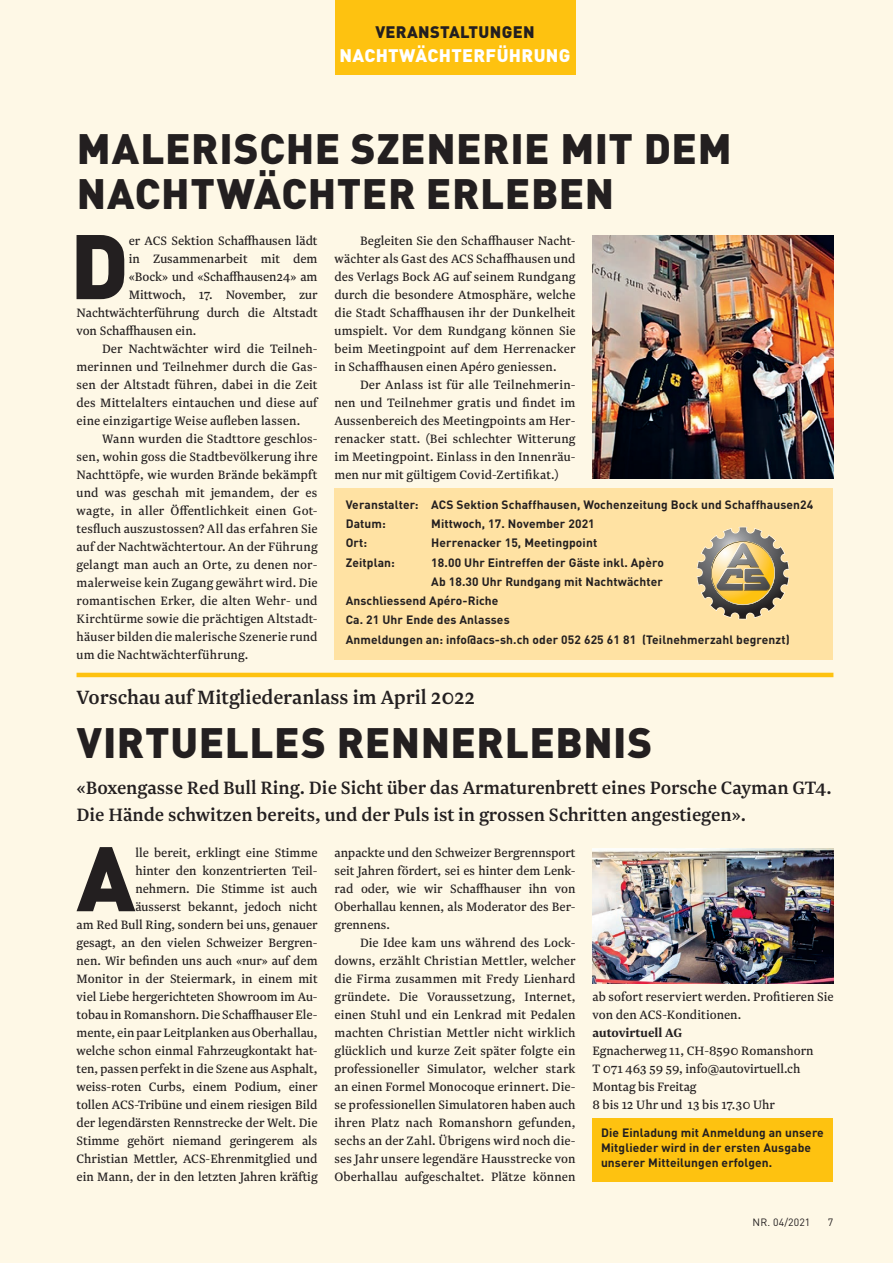
<style>
.page{position:relative;width:893px;height:1263px;background:#fef8e6}
.page>*{position:absolute;margin:0;border:0;box-sizing:border-box;transform-origin:0 0}
.t1{font:900 90.15px "DIN Pro";color:#231f20}
.t2{font:900 42px/45px "DIN Pro";letter-spacing:.015em;color:#231f20}
.t3{font:500 22.5px "Newzald";color:#231f20}
.t4{font:500 21px/27px "Newzald";color:#231f20}
.t5{font:900 18px "DIN Pro";letter-spacing:.02em;color:#fff}
.t6{font:900 16.5px "DIN Pro";letter-spacing:.02em;color:#231f20}
.t7{font:14.25px/18px "Newzald";color:#231f20;text-align:justify}
.t8{font:700 14.25px "Newzald";color:#231f20}
.t9{font:700 12px/15px "DIN Pro";letter-spacing:.01em;color:#231f20}
.t10{font:10.5px "DIN Pro";letter-spacing:.01em;color:#231f20}
</style>
<div class="page">
<div style="left:334px;top:488px;width:499px;height:171px;background:#ffe2a3"></div>
<div style="left:592px;top:1118px;width:241px;height:64px;background:#fec210"></div>
<div style="left:334px;top:0;width:241px;height:74px;background:#fec210"></div>
<img style="left:592px;top:848px;width:241px;height:135px">
<img style="left:592px;top:235px;width:241px;height:243px">
<svg style="left:697px;top:527px;width:92px;height:92px"></svg>
<hr style="left:77px;top:673px;width:756px;height:4px;background:#fec210">
<p class="t6" style="left:375px;top:18px;width:161px">VERANSTALTUNGEN</p>
<p class="t5" style="left:339px;top:40px;width:233px">NACHTWÄCHTERFÜHRUNG</p>
<h2 class="t2" style="left:77px;top:121px;width:656px">MALERISCHE SZENERIE MIT DEM<br>NACHTWÄCHTER ERLEBEN</h2>
<p class="t7" style="left:334px;top:232px;width:242px;text-indent:26px">Begleiten Sie den Schaffhauser Nacht&shy;wächter als Gast des ACS Schaffhausen und des Verlags Bock AG auf seinem Rundgang durch die besondere Atmosphäre, welche die Stadt Schaffhausen ihr der Dunkelheit umspielt. Vor dem Rundgang können Sie beim Meetingpoint auf dem Herrenacker in Schaffhausen einen Apéro geniessen.</p>
<p class="t7" style="left:334px;top:376px;width:242px;text-indent:26px">Der Anlass ist für alle Teilnehmerin&shy;nen und Teilnehmer gratis und findet im Aussenbereich des Meetingpoints am Her&shy;renacker statt. (Bei schlechter Witterung im Meetingpoint. Einlass in den Innenräu&shy;men nur mit gültigem Covid-Zertifikat.)</p>
<p class="t9" style="left:346px;top:493px;width:469px;line-height:19.2px">Veranstalter: ACS Sektion Schaffhausen, Wochenzeitung Bock und Schaffhausen24<br>Datum:</p>
<h1 class="t1" style="left:70px;top:189px;width:60px">D</h1>
<p class="t7" style="left:129px;top:232px;width:190px">er ACS Sektion Schaffhausen lädt</p>
<p class="t7" style="left:129px;top:250px;width:190px">in Zusammenarbeit mit dem</p>
<p class="t7" style="left:129px;top:268px;width:190px">«Bock» und «Schaffhausen24» am</p>
<p class="t7" style="left:129px;top:286px;width:190px">Mittwoch, 17. November, zur</p>
<p class="t7" style="left:77px;top:304px;width:242px">Nachtwächterführung durch die Altstadt</p>
<p class="t7" style="left:77px;top:322px;width:121px">von Schaffhausen ein.</p>
<p class="t7" style="left:102px;top:340px;width:217px">Der Nachtwächter wird die Teilneh-</p>
<p class="t7" style="left:77px;top:358px;width:242px">merinnen und Teilnehmer durch die Gas-</p>
<p class="t7" style="left:77px;top:376px;width:242px">sen der Altstadt führen, dabei in die Zeit</p>
<p class="t7" style="left:77px;top:394px;width:242px">des Mittelalters eintauchen und diese auf</p>
<p class="t7" style="left:77px;top:412px;width:225px">eine einzigartige Weise aufleben lassen.</p>
<p class="t7" style="left:102px;top:430px;width:217px">Wann wurden die Stadttore geschlos-</p>
<p class="t7" style="left:77px;top:448px;width:242px">sen, wohin goss die Stadtbevölkerung ihre</p>
<p class="t7" style="left:77px;top:466px;width:242px">Nachttöpfe, wie wurden Brände bekämpft</p>
<p class="t7" style="left:77px;top:484px;width:242px">und was geschah mit jemandem, der es</p>
<p class="t7" style="left:77px;top:502px;width:242px">wagte, in aller Öffentlichkeit einen Got-</p>
<p class="t7" style="left:77px;top:520px;width:242px">tesfluch auszustossen? All das erfahren Sie</p>
<p class="t7" style="left:77px;top:538px;width:242px">auf der Nachtwächtertour. An der Führung</p>
<p class="t7" style="left:77px;top:556px;width:242px">gelangt man auch an Orte, zu denen nor-</p>
<p class="t7" style="left:77px;top:574px;width:242px">malerweise kein Zugang gewährt wird. Die</p>
<p class="t7" style="left:77px;top:592px;width:242px">romantischen Erker, die alten Wehr- und</p>
<p class="t7" style="left:77px;top:610px;width:242px">Kirchtürme sowie die prächtigen Altstadt-</p>
<p class="t7" style="left:77px;top:628px;width:242px">häuser bilden die malerische Szenerie rund</p>
<p class="t7" style="left:77px;top:646px;width:173px">um die Nachtwächterführung.</p>
<p class="t9" style="left:431px;top:515px;width:165px">Mittwoch, 17. November 2021</p>
<p class="t9" style="left:346px;top:534px;width:23px">Ort:</p>
<p class="t9" style="left:431px;top:534px;width:168px">Herrenacker 15, Meetingpoint</p>
<p class="t9" style="left:346px;top:553px;width:51px">Zeitplan:</p>
<p class="t9" style="left:431px;top:553px;width:234px">18.00 Uhr Eintreffen der Gäste inkl. Apèro</p>
<p class="t9" style="left:431px;top:573px;width:233px">Ab 18.30 Uhr Rundgang mit Nachtwächter</p>
<p class="t9" style="left:346px;top:592px;width:154px">Anschliessend Apéro-Riche</p>
<p class="t9" style="left:346px;top:611px;width:165px">Ca. 21 Uhr Ende des Anlasses</p>
<p class="t9" style="left:346px;top:630px;width:446px">Anmeldungen an: info@acs-sh.ch oder 052 625 61 81 (Teilnehmerzahl begrenzt)</p>
<h3 class="t3" style="left:77px;top:683px;width:400px">Vorschau auf Mitgliederanlass im April 2022</h3>
<h2 class="t2" style="left:77px;top:715px;width:577px">VIRTUELLES RENNERLEBNIS</h2>
<h3 class="t4" style="left:77px;top:774px;width:757px">«Boxengasse Red Bull Ring. Die Sicht über das Armaturenbrett eines Porsche Cayman GT4.<br>Die Hände schwitzen bereits, und der Puls ist in grossen Schritten angestiegen».</h3>
<h1 class="t1" style="left:77px;top:801px;width:60px">A</h1>
<p class="t7" style="left:77px;top:844px;width:242px;text-align:right">lle bereit, erklingt eine Stimme<br>hinter den konzentrierten Teil-<br>nehmern. Die Stimme ist auch<br>äusserst bekannt, jedoch nicht<br>am Red Bull Ring, sondern bei uns, genauer gesagt, an den vielen Schweizer Bergren&shy;nen. Wir befinden uns auch «nur» auf dem Monitor in der Steiermark, in einem mit viel Liebe hergerichteten Showroom im Au&shy;tobau in Romanshorn. Die Schaffhauser Ele&shy;mente, ein paar Leitplanken aus Oberhallau, welche schon einmal Fahrzeugkontakt hat&shy;ten, passen perfekt in die Szene aus Asphalt, weiss-roten Curbs, einem Podium, einer tollen ACS-Tribüne und einem riesigen Bild der legendärsten Rennstrecke der Welt. Die Stimme gehört niemand geringerem als Christian Mettler, ACS-Ehrenmitglied und ein Mann, der in den letzten Jahren kräftig</p>
<p class="t7" style="left:334px;top:844px;width:242px">anpackte und den Schweizer Bergrennsport seit Jahren fördert, sei es hinter dem Lenk&shy;rad oder, wie wir Schaffhauser ihn von Oberhallau kennen, als Moderator des Ber&shy;grennens.</p>
<p class="t7" style="left:334px;top:934px;width:242px;text-indent:26px">Die Idee kam uns während des Lock&shy;downs, erzählt Christian Mettler, welcher die Firma zusammen mit Fredy Lienhard gründete. Die Voraussetzung, Internet, einen Stuhl und ein Lenkrad mit Pedalen machten Christian Mettler nicht wirklich glücklich und kurze Zeit später folgte ein professioneller Simulator, welcher stark an einen Formel Monocoque erinnert. Die&shy;se professionellen Simulatoren haben auch ihren Platz nach Romanshorn gefunden, sechs an der Zahl. Übrigens wird noch die&shy;ses Jahr unsere legendäre Hausstrecke von Oberhallau aufgeschaltet. Plätze können</p>
<p class="t7" style="left:592px;top:988px;width:242px">ab sofort reserviert werden. Profitieren Sie von den ACS-Konditionen.</p>
<p class="t8" style="left:592px;top:1024px;width:91px">autovirtuell AG</p>
<p class="t7" style="left:592px;top:1042px;width:222px;text-align:left">Egnacherweg 11, CH-8590 Romanshorn<br>T 071 463 59 59, info@autovirtuell.ch<br>Montag bis Freitag<br>8 bis 12 Uhr und 13 bis 17.30 Uhr</p>
<p class="t9" style="left:601px;top:1124px;width:224px">Die Einladung mit Anmeldung an unsere<br>Mitglieder wird in der ersten Ausgabe unserer Mitteilungen erfolgen.</p>
<p class="t10" style="left:753px;top:1214px;width:59px">NR. 04/2021</p>
<p class="t10" style="left:828px;top:1214px;width:7px">7</p>
</div>
